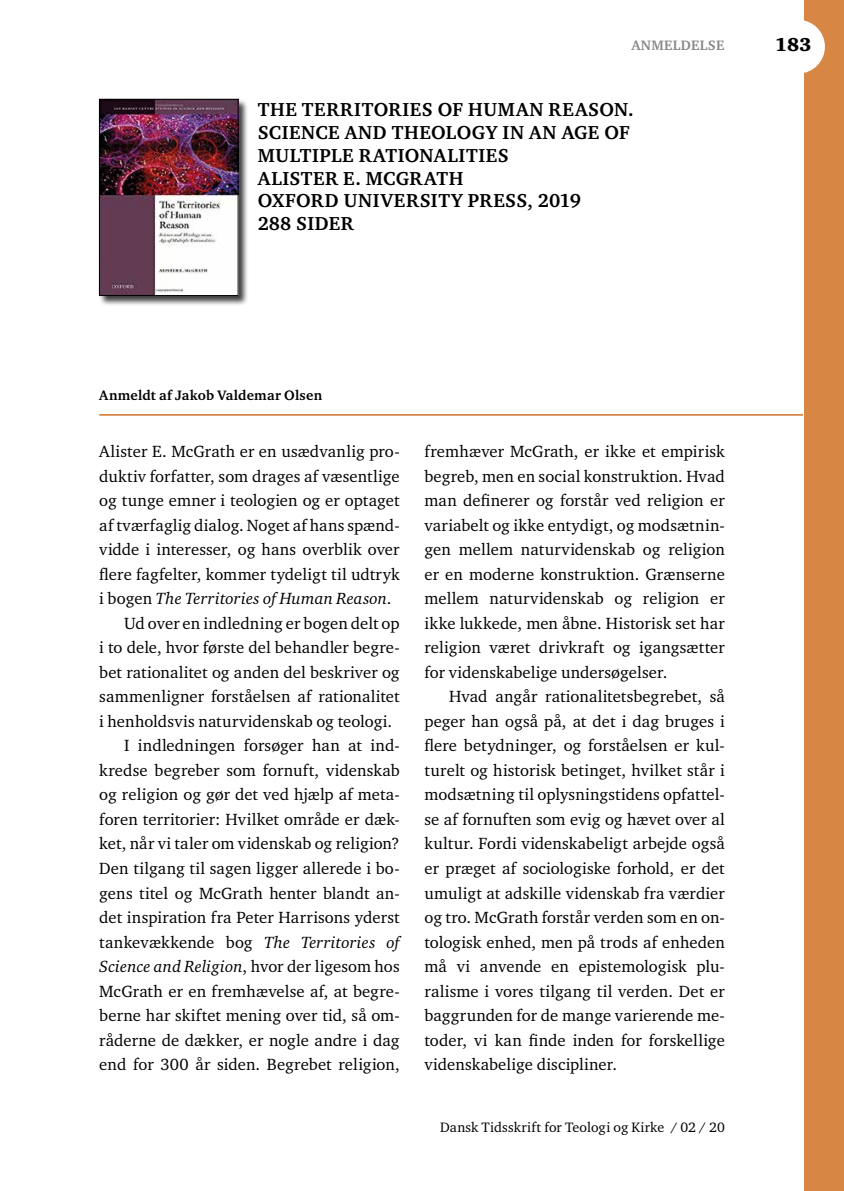
<style>
.page{position:relative;width:844px;height:1191px;background:#fff}
.page>*{position:absolute;margin:0;border:0;box-sizing:border-box;transform-origin:0 0}
.t1{font:700 19.25px/22.8px "Charter ITC Std";letter-spacing:.03em;color:#000}
.t2{font:900 19.25px "Charter ITC Std";color:#000}
.t3{font:16.62px/24.5px "Charter ITC Std";letter-spacing:.005em;color:#000;text-align:justify}
.t4{font:italic 16.62px "Charter ITC Std";letter-spacing:.01em;color:#000}
.t5{font:14px "Charter ITC Std";letter-spacing:.01em;color:#000}
.t6{font:700 14px "Charter ITC Std";letter-spacing:.015em;color:#000}
.t7{font:700 14px "Charter ITC Std";letter-spacing:.025em;color:#87888a}
.s1{font-style:normal}
.s2{font-style:italic}
</style>
<div class="page">
<div style="left:804px;top:0;width:39px;height:1191px;background:#d78643"></div>
<div style="left:771px;top:20px;width:53px;height:54px;background:#fff;border-radius:50%"></div>
<div style="left:99px;top:98px;width:150px;height:208px;background:#000;opacity:.75"></div>
<img style="left:101px;top:101px;width:135px;height:193px">
<div style="left:99px;top:99px;width:139px;height:197px;border:1px solid #000"></div>
<hr style="left:99px;top:414px;width:703px;height:2px;background:#d78643">
<p class="t7" style="left:631px;top:37px;width:95px">ANMELDELSE</p>
<p class="t1" style="left:257px;top:98px;width:377px">THE TERRITORIES OF HUMAN REASON.<br>SCIENCE AND THEOLOGY IN AN AGE OF<br>MULTIPLE RATIONALITIES<br>ALISTER E. MCGRATH<br>OXFORD UNIVERSITY PRESS, 2019<br>288 SIDER</p>
<p class="t2" style="left:774px;top:33px;width:38px">183</p>
<p class="t6" style="left:99px;top:386px;width:224px">Anmeldt af Jakob Valdemar Olsen</p>
<p class="t3" style="left:99px;top:439px;width:302px">Alister E. McGrath er en usædvanlig pro-</p>
<p class="t3" style="left:99px;top:463px;width:302px">duktiv forfatter, som drages af væsentlige</p>
<p class="t3" style="left:99px;top:488px;width:302px">og tunge emner i teologien og er optaget</p>
<p class="t3" style="left:99px;top:512px;width:302px">af tværfaglig dialog. Noget af hans spænd-</p>
<p class="t3" style="left:99px;top:537px;width:302px">vidde i interesser, og hans overblik over</p>
<p class="t3" style="left:99px;top:561px;width:302px">flere fagfelter, kommer tydeligt til udtryk</p>
<p class="t4" style="left:99px;top:588px;width:294px"><span class="s1">i bogen</span> The Territories of Human Reason<span class="s1">.</span></p>
<p class="t3" style="left:124px;top:610px;width:277px">Ud over en indledning er bogen delt op</p>
<p class="t3" style="left:99px;top:635px;width:302px">i to dele, hvor første del behandler begre-</p>
<p class="t3" style="left:99px;top:659px;width:302px">bet rationalitet og anden del beskriver og</p>
<p class="t3" style="left:99px;top:684px;width:302px">sammenligner forståelsen af rationalitet</p>
<p class="t3" style="left:99px;top:708px;width:294px">i henholdsvis naturvidenskab og teologi.</p>
<p class="t3" style="left:124px;top:733px;width:277px">I indledningen forsøger han at ind-</p>
<p class="t3" style="left:99px;top:757px;width:302px">kredse begreber som fornuft, videnskab</p>
<p class="t3" style="left:99px;top:782px;width:302px">og religion og gør det ved hjælp af meta-</p>
<p class="t3" style="left:99px;top:806px;width:302px">foren territorier: Hvilket område er dæk-</p>
<p class="t3" style="left:99px;top:831px;width:302px">ket, når vi taler om videnskab og religion?</p>
<p class="t3" style="left:99px;top:855px;width:302px">Den tilgang til sagen ligger allerede i bo-</p>
<p class="t3" style="left:99px;top:880px;width:302px">gens titel og McGrath henter blandt an-</p>
<p class="t3" style="left:99px;top:904px;width:302px">det inspiration fra Peter Harrisons yderst</p>
<p class="t3" style="left:99px;top:929px;width:302px">tankevækkende bog <span class="s2">The Territories of</span></p>
<p class="t4" style="left:99px;top:956px;width:302px">Science and Religion<span class="s1">, hvor der ligesom hos</span></p>
<p class="t3" style="left:99px;top:978px;width:302px">McGrath er en fremhævelse af, at begre-</p>
<p class="t3" style="left:99px;top:1003px;width:302px">berne har skiftet mening over tid, så om-</p>
<p class="t3" style="left:99px;top:1027px;width:302px">råderne de dækker, er nogle andre i dag</p>
<p class="t3" style="left:99px;top:1052px;width:302px">end for 300 år siden. Begrebet religion,</p>
<p class="t3" style="left:424px;top:439px;width:302px">fremhæver McGrath, er ikke et empirisk begreb, men en social konstruktion. Hvad man definerer og forstår ved religion er variabelt og ikke entydigt, og modsætnin&shy;gen mellem naturvidenskab og religion er en moderne konstruktion. Grænserne mellem naturvidenskab og religion er ikke lukkede, men åbne. Historisk set har religion været drivkraft og igangsætter for videnskabelige undersøgelser.</p>
<p class="t3" style="left:424px;top:684px;width:302px;text-indent:25px">Hvad angår rationalitetsbegrebet, så peger han også på, at det i dag bruges i flere betydninger, og forståelsen er kul&shy;turelt og historisk betinget, hvilket står i modsætning til oplysningstidens opfattel&shy;se af fornuften som evig og hævet over al kultur. Fordi videnskabeligt arbejde også er præget af sociologiske forhold, er det umuligt at adskille videnskab fra værdier og tro. McGrath forstår verden som en on&shy;tologisk enhed, men på trods af enheden må vi anvende en epistemologisk plu&shy;ralisme i vores tilgang til verden. Det er baggrunden for de mange varierende me&shy;toder, vi kan finde inden for forskellige videnskabelige discipliner.</p>
<p class="t5" style="left:440px;top:1118px;width:286px">Dansk Tidsskrift for Teologi og Kirke / 02 / 20</p>
</div>
